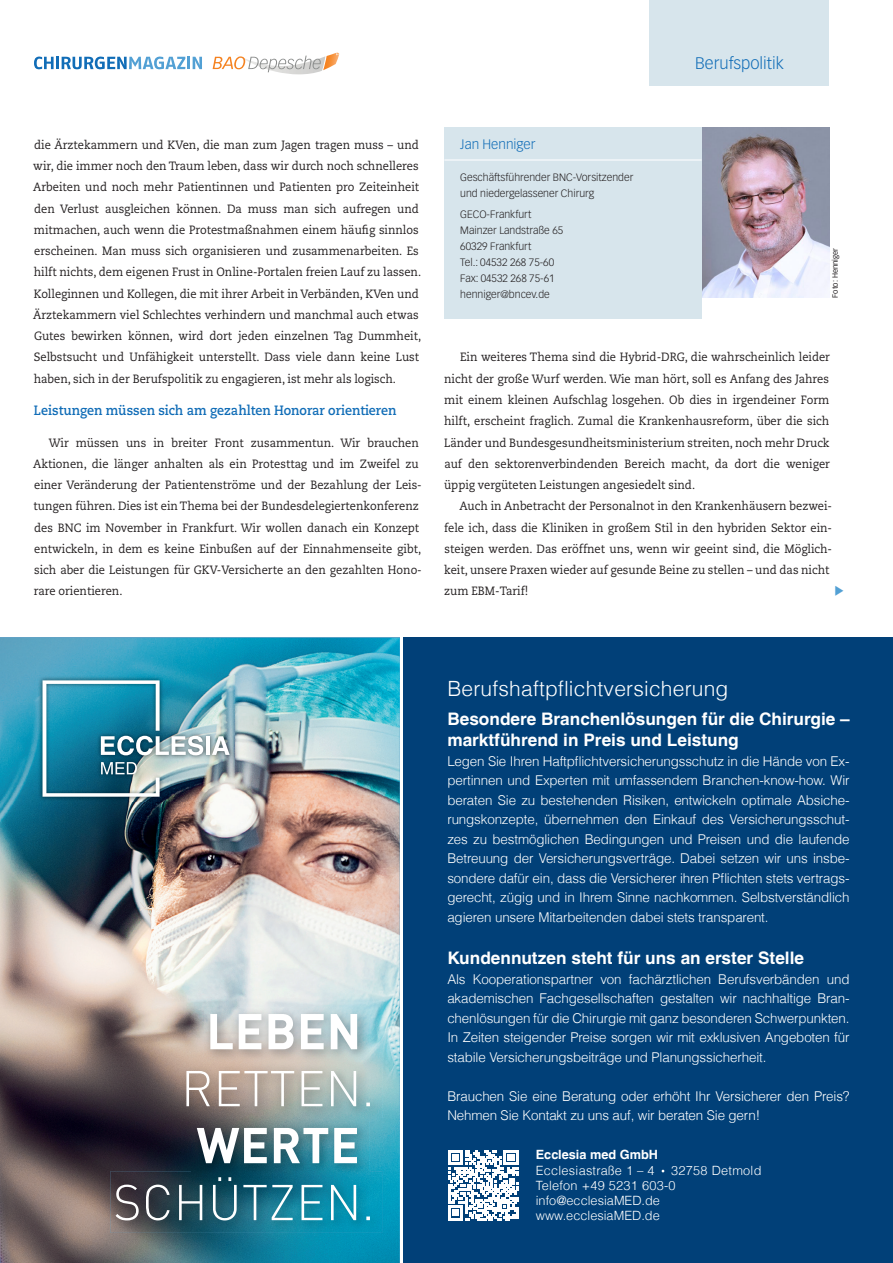
<style>
.page{position:relative;width:893px;height:1263px;background:#fff}
.page>*{position:absolute;margin:0;border:0;box-sizing:border-box;transform-origin:0 0}
.t1{font:300 21px "Helvetica LT";letter-spacing:.01em;color:#fff}
.t2{font:700 17.25px/21px "Helvetica LT";color:#fff}
.t3{font:300 16.5px "Vectora LT Std";color:#116db7}
.t4{font:300 13.5px/19.5px "Helvetica LT";letter-spacing:-.01em;color:#fff;text-align:justify}
._1_6_Zwiti{font:700 13.5px "Caecilia LT Std";color:#116db7;scale:.93 1}
._5_1_Vita_Head{font:300 13.5px "Vectora LT Std";color:#116db7}
.t5{font:300 12.75px/15.3px "Helvetica LT";color:#fff}
.t6{font:300 12.75px/15.3px "Helvetica LT";letter-spacing:.02em;color:#fff}
._1_2_Lauftext{font:12px/21.3px "Caecilia LT Std";color:#231f20;scale:.93 1}
._5_2_Vita_BU{font:300 10.5px/15.9px "Vectora LT Std";color:#231f20}
.t7{font:7.5px "Vectora LT Std";color:#231f20}
.s1{font-weight:700}
</style>
<div class="page">
<svg style="left:213px;top:52px;width:126px;height:22px"></svg>
<svg style="left:34px;top:57px;width:168px;height:12px"></svg>
<div style="left:649px;top:0;width:180px;height:85px;background:#d7e5ec"></div>
<img style="left:702px;top:128px;width:127px;height:170px">
<div style="left:444px;top:128px;width:258px;height:191px;background:#d7e5ec"></div>
<hr style="left:444px;top:159px;width:258px;height:2px;background:#fff">
<div style="left:404px;top:638px;width:489px;height:625px;background:#014078"></div>
<img style="left:0;top:638px;width:400px;height:625px">
<img style="left:110px;top:1171px;width:272px;height:62px">
<svg style="left:116px;top:1177px;width:254px;height:43px;background:#3a7687"></svg>
<img style="left:191px;top:1121px;width:178px;height:54px">
<svg style="left:197px;top:1128px;width:160px;height:35px"></svg>
<img style="left:180px;top:1065px;width:202px;height:54px">
<svg style="left:186px;top:1071px;width:184px;height:35px;background:#b9b7b0"></svg>
<img style="left:204px;top:1008px;width:166px;height:54px">
<svg style="left:210px;top:1014px;width:147px;height:35px"></svg>
<img style="left:38px;top:676px;width:196px;height:125px">
<hr style="left:206px;top:736px;width:4px;height:19px;background:#fff">
<svg style="left:212px;top:736px;width:18px;height:19px"></svg>
<svg style="left:43px;top:680px;width:160px;height:117px;background:#4b95ab"></svg>
<svg style="left:448px;top:1150px;width:70px;height:70px"></svg>
<p class="t3" style="left:695px;top:54px;width:90px">Berufspolitik</p>
<p class="_1_2_Lauftext" style="left:33px;top:134px;width:419px">die Ärztekammern und KVen, die man zum Jagen tragen muss – und wir, die immer noch den Traum leben, dass wir durch noch schnelleres Arbeiten und noch mehr Patientinnen und Patienten pro Zeiteinheit den Verlust ausgleichen können. Da muss man sich aufregen und mitmachen, auch wenn die Protestmaßnahmen einem häufig sinnlos erscheinen. Man muss sich organisieren und zusammenarbeiten. Es hilft nichts, dem eigenen Frust in Online-Portalen freien Lauf zu lassen.<br>Kolleginnen und Kollegen, die mit ihrer Arbeit in Verbänden, KVen und Ärztekammern viel Schlechtes verhindern und manchmal auch etwas Gutes bewirken können, wird dort jeden einzelnen Tag Dummheit, Selbstsucht und Unfähigkeit unterstellt. Dass viele dann keine Lust haben, sich in der Berufspolitik zu engagieren, ist mehr als logisch.</p>
<p class="_1_6_Zwiti" style="left:34px;top:402px;width:392px">Leistungen müssen sich am gezahlten Honorar orientieren</p>
<p class="_1_2_Lauftext" style="left:33px;top:432px;width:419px;text-indent:16px">Wir müssen uns in breiter Front zusammentun. Wir brauchen Aktionen, die länger anhalten als ein Protesttag und im Zweifel zu einer Veränderung der Patientenströme und der Bezahlung der Leis&shy;tungen führen. Dies ist ein Thema bei der Bundesdelegiertenkonferenz des BNC im November in Frankfurt. Wir wollen danach ein Konzept entwickeln, in dem es keine Einbußen auf der Einnahmenseite gibt, sich aber die Leistungen für GKV-Versicherte an den gezahlten Hono&shy;rare orientieren.</p>
<p class="_5_1_Vita_Head" style="left:460px;top:136px;width:77px">Jan Henniger</p>
<p class="_5_2_Vita_BU" style="left:460px;top:169px;width:175px">Geschäftsführender BNC-Vorsitzender und niedergelassener Chirurg</p>
<p class="_5_2_Vita_BU" style="left:460px;top:206px;width:104px">GECO-Frankfurt<br>Mainzer Landstraße 65<br>60329 Frankfurt<br>Tel.: 04532 268 75-60<br>Fax: 04532 268 75-61 henniger@bncev.de</p>
<p class="t7" style="left:831px;top:298px;width:51px;rotate:-90deg">Foto: Henniger</p>
<p class="_1_2_Lauftext" style="left:444px;top:347px;width:417px;text-align:justify;text-indent:16px">Ein weiteres Thema sind die Hybrid-DRG, die wahrscheinlich leider nicht der große Wurf werden. Wie man hört, soll es Anfang des Jahres mit einem kleinen Aufschlag losgehen. Ob dies in irgendeiner Form hilft, erscheint fraglich. Zumal die Krankenhausreform, über die sich Länder und Bundesgesundheitsministerium streiten, noch mehr Druck auf den sektorenverbindenden Bereich macht, da dort die weniger üppig vergüteten Leistungen angesiedelt sind.</p>
<p class="_1_2_Lauftext" style="left:444px;top:496px;width:419px;text-indent:15px">Auch in Anbetracht der Personalnot in den Krankenhäusern bezwei&shy;fele ich, dass die Kliniken in großem Stil in den hybriden Sektor ein&shy;steigen werden. Das eröffnet uns, wenn wir geeint sind, die Möglich&shy;keit, unsere Praxen wieder auf gesunde Beine zu stellen – und das nicht zum EBM-Tarif!</p>
<p class="t1" style="left:447px;top:675px;width:283px">Berufshaftpflichtversicherung</p>
<p class="t2" style="left:447px;top:708px;width:404px">Besondere Branchenlösungen für die Chirurgie – marktführend in Preis und Leistung</p>
<p class="t4" style="left:447px;top:751px;width:404px">Legen Sie Ihren Haftpflichtversicherungsschutz in die Hände von Ex&shy;pertinnen und Experten mit umfassendem Branchen-know-how. Wir beraten Sie zu bestehenden Risiken, entwickeln optimale Absiche&shy;rungskonzepte, übernehmen den Einkauf des Versicherungsschut&shy;zes zu bestmöglichen Bedingungen und Preisen und die laufende Betreuung der Versicherungsverträge. Dabei setzen wir uns insbe&shy;sondere dafür ein, dass die Versicherer ihren Pflichten stets vertrags&shy;gerecht, zügig und in Ihrem Sinne nachkommen. Selbstverständlich agieren unsere Mitarbeitenden dabei stets transparent.</p>
<p class="t2" style="left:447px;top:947px;width:358px">Kundennutzen steht für uns an erster Stelle</p>
<p class="t4" style="left:447px;top:969px;width:404px">Als Kooperationspartner von fachärztlichen Berufsverbänden und akademischen Fachgesellschaften gestalten wir nachhaltige Bran&shy;chenlösungen für die Chirurgie mit ganz besonderen Schwerpunkten.<br>In Zeiten steigender Preise sorgen wir mit exklusiven Angeboten für stabile Versicherungsbeiträge und Planungssicherheit.</p>
<p class="t4" style="left:447px;top:1086px;width:404px">Brauchen Sie eine Beratung oder erhöht Ihr Versicherer den Preis?<br>Nehmen Sie Kontakt zu uns auf, wir beraten Sie gern!</p>
<p class="t6" style="left:536px;top:1147px;width:124px"><span class="s1">Ecclesia med GmbH<br></span>Ecclesiastraße 1 – 4</p>
<p class="t5" style="left:536px;top:1162px;width:227px;text-indent:135px">32758 Detmold<br>Telefon +49 5231 603-0 info@ecclesiaMED.de www.ecclesiaMED.de</p>
</div>
